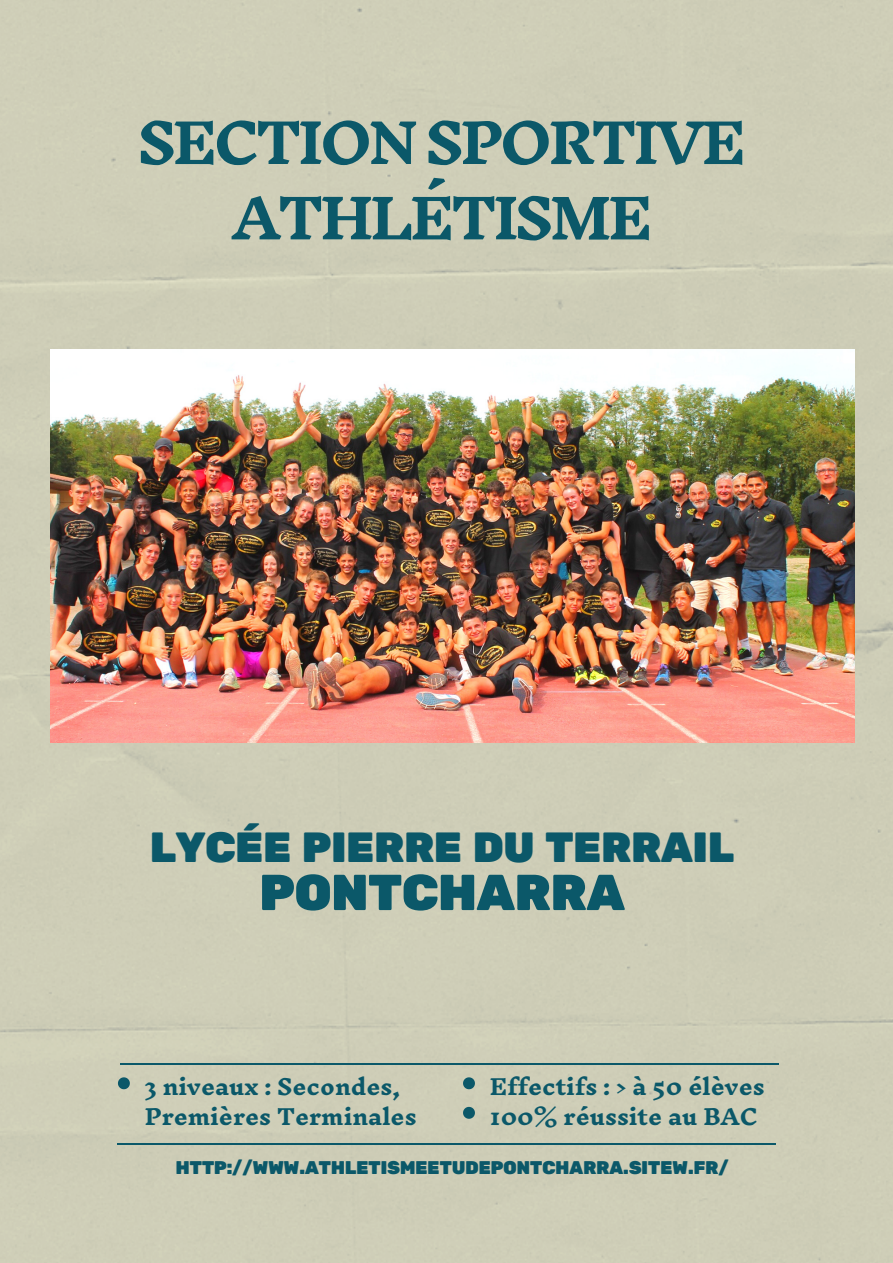
<style>
.page{position:relative;width:893px;height:1263px;background:#cecdb7}
.page>*{position:absolute;margin:0;border:0;box-sizing:border-box;transform-origin:0 0}
.t1{font:700 54px/75.4px "Inknut Antiqua";letter-spacing:-.06em;color:#0b5869;text-align:center}
.t2{font:50.47px "Rubik One";letter-spacing:-.03em;color:#0b5869}
.t3{font:42px "Rubik One";letter-spacing:-.03em;color:#0b5869}
.t4{font:700 21.3px/29.5px "Inknut Antiqua";color:#0b5869}
.t5{font:18.3px "Rubik One";letter-spacing:-.03em;color:#0b5869}
</style>
<div class="page">
<img style="left:50px;top:349px;width:804px;height:393px">
<hr style="left:117px;top:1143px;width:659px;height:2px;background:#0b5869">
<hr style="left:120px;top:1063px;width:658px;height:2px;background:#0b5869">
<svg style="left:118px;top:1077px;width:12px;height:12px"></svg>
<svg style="left:463px;top:1077px;width:12px;height:12px"></svg>
<svg style="left:463px;top:1107px;width:12px;height:12px"></svg>
<h1 class="t1" style="left:138px;top:108px;width:609px">SECTION SPORTIVE<br>ATHLÉTISME</h1>
<h3 class="t3" style="left:150px;top:822px;width:586px">LYCÉE PIERRE DU TERRAIL</h3>
<h2 class="t2" style="left:259px;top:863px;width:368px">PONTCHARRA</h2>
<p class="t4" style="left:145px;top:1073px;width:273px">3 niveaux : Secondes,<br>Premières Terminales</p>
<p class="t4" style="left:490px;top:1073px;width:276px">Effectifs : &gt; à 50 élèves<br>100% réussite au BAC</p>
<p class="t5" style="left:175px;top:1157px;width:555px">HTTP://WWW.ATHLETISMEETUDEPONTCHARRA.SITEW.FR/</p>
</div>
